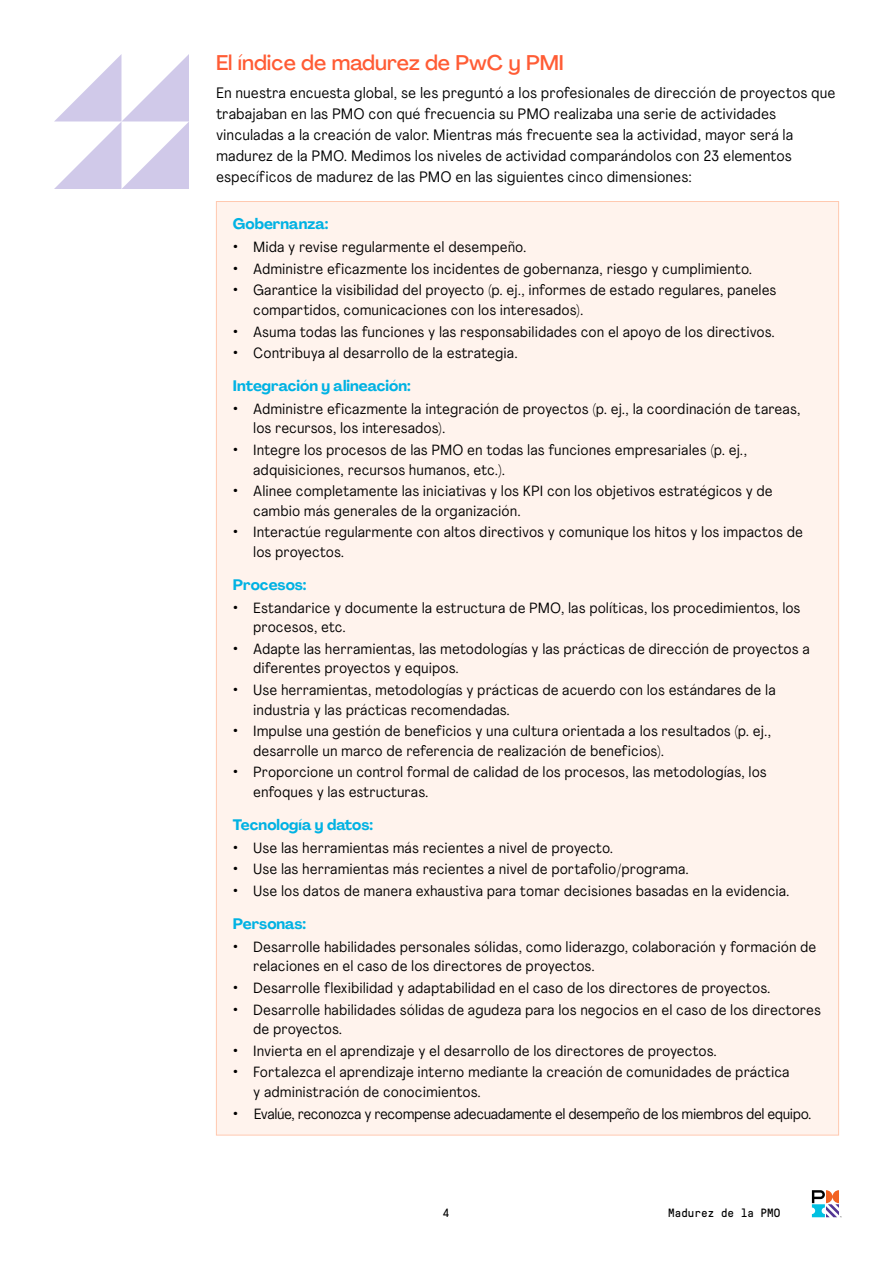
<style>
.page{position:relative;width:893px;height:1263px;background:#fff}
.page>*{position:absolute;margin:0;border:0;box-sizing:border-box;transform-origin:0 0}
.t1{font:500 21px "Agrandir";color:#ff5c35}
.t2{font:15px/21px "Agrandir Text";color:#000}
.t3{font:700 15px "Agrandir";color:#00b2e3}
.t4{font:14.7px/19.5px "Agrandir Text";color:#000}
.t5{font:14.7px "Agrandir Text";letter-spacing:-.03em;color:#000}
.t6{font:12px "GT Pressura Mono";color:#000}
.s1{font-size:18px}
</style>
<div class="page">
<svg style="left:812px;top:1190px;width:30px;height:27px"></svg>
<div style="left:216px;top:201px;width:623px;height:934px;background:#fff3ed"></div>
<svg style="left:54px;top:54px;width:135px;height:135px"></svg>
<h1 class="t1" style="left:216px;top:49px;width:349px">El índice de madurez de PwC y PMI</h1>
<p class="t2" style="left:216px;top:82px;width:621px">En nuestra encuesta global, se les preguntó a los profesionales de dirección de proyectos que trabajaban en las PMO con qué frecuencia su PMO realizaba una serie de actividades vinculadas a la creación de valor. Mientras más frecuente sea la actividad, mayor será la madurez de la PMO. Medimos los niveles de actividad comparándolos con 23 elementos específicos de madurez de las PMO en las siguientes cinco dimensiones:</p>
<p class="t3" style="left:233px;top:215px;width:97px">Gobernanza:</p>
<p class="t4" style="left:233px;top:237px;width:295px"><span class="s1">•</span> Mida y revise regularmente el desempeño.</p>
<p class="t4" style="left:233px;top:259px;width:521px"><span class="s1">•</span> Administre eficazmente los incidentes de gobernanza, riesgo y cumplimiento.</p>
<p class="t4" style="left:253px;top:280px;width:525px;text-indent:-20px"><span class="s1">•</span> Garantice la visibilidad del proyecto (p. ej., informes de estado regulares, paneles compartidos, comunicaciones con los interesados).</p>
<p class="t4" style="left:233px;top:321px;width:543px"><span class="s1">•</span> Asuma todas las funciones y las responsabilidades con el apoyo de los directivos.</p>
<p class="t4" style="left:233px;top:343px;width:286px"><span class="s1">•</span> Contribuya al desarrollo de la estrategia.</p>
<p class="t3" style="left:233px;top:377px;width:179px">Integración y alineación:</p>
<p class="t4" style="left:253px;top:399px;width:549px;text-indent:-20px"><span class="s1">•</span> Administre eficazmente la integración de proyectos (p. ej., la coordinación de tareas, los recursos, los interesados).</p>
<p class="t4" style="left:253px;top:440px;width:495px;text-indent:-20px"><span class="s1">•</span> Integre los procesos de las PMO en todas las funciones empresariales (p. ej., adquisiciones, recursos humanos, etc.).</p>
<p class="t4" style="left:253px;top:481px;width:521px;text-indent:-20px"><span class="s1">•</span> Alinee completamente las iniciativas y los KPI con los objetivos estratégicos y de cambio más generales de la organización.</p>
<p class="t4" style="left:253px;top:522px;width:551px;text-indent:-20px"><span class="s1">•</span> Interactúe regularmente con altos directivos y comunique los hitos y los impactos de los proyectos.</p>
<p class="t3" style="left:233px;top:575px;width:75px">Procesos:</p>
<p class="t4" style="left:253px;top:598px;width:549px;text-indent:-20px"><span class="s1">•</span> Estandarice y documente la estructura de PMO, las políticas, los procedimientos, los procesos, etc.</p>
<p class="t4" style="left:253px;top:639px;width:558px;text-indent:-20px"><span class="s1">•</span> Adapte las herramientas, las metodologías y las prácticas de dirección de proyectos a diferentes proyectos y equipos.</p>
<p class="t4" style="left:253px;top:680px;width:524px;text-indent:-20px"><span class="s1">•</span> Use herramientas, metodologías y prácticas de acuerdo con los estándares de la industria y las prácticas recomendadas.</p>
<p class="t4" style="left:253px;top:721px;width:519px;text-indent:-20px"><span class="s1">•</span> Impulse una gestión de beneficios y una cultura orientada a los resultados (p. ej., desarrolle un marco de referencia de realización de beneficios).</p>
<p class="t4" style="left:253px;top:762px;width:515px;text-indent:-20px"><span class="s1">•</span> Proporcione un control formal de calidad de los procesos, las metodologías, los enfoques y las estructuras.</p>
<p class="t3" style="left:233px;top:815px;width:142px">Tecnología y datos:</p>
<p class="t4" style="left:233px;top:837px;width:382px"><span class="s1">•</span> Use las herramientas más recientes a nivel de proyecto.</p>
<p class="t4" style="left:233px;top:859px;width:457px"><span class="s1">•</span> Use las herramientas más recientes a nivel de portafolio/programa.</p>
<p class="t4" style="left:233px;top:881px;width:558px"><span class="s1">•</span> Use los datos de manera exhaustiva para tomar decisiones basadas en la evidencia.</p>
<p class="t3" style="left:233px;top:914px;width:75px">Personas:</p>
<p class="t4" style="left:253px;top:937px;width:565px;text-indent:-20px"><span class="s1">•</span> Desarrolle habilidades personales sólidas, como liderazgo, colaboración y formación de relaciones en el caso de los directores de proyectos.</p>
<p class="t4" style="left:233px;top:978px;width:539px"><span class="s1">•</span> Desarrolle flexibilidad y adaptabilidad en el caso de los directores de proyectos.</p>
<p class="t4" style="left:253px;top:999px;width:569px;text-indent:-20px"><span class="s1">•</span> Desarrolle habilidades sólidas de agudeza para los negocios en el caso de los directores de proyectos.</p>
<p class="t4" style="left:233px;top:1041px;width:485px"><span class="s1">•</span> Invierta en el aprendizaje y el desarrollo de los directores de proyectos.</p>
<p class="t4" style="left:253px;top:1062px;width:538px;text-indent:-20px"><span class="s1">•</span> Fortalezca el aprendizaje interno mediante la creación de comunidades de práctica y administración de conocimientos.</p>
<p class="t5" style="left:233px;top:1104px;width:580px"><span class="s1">•</span> Evalúe, reconozca y recompense adecuadamente el desempeño de los miembros del equipo.</p>
<p class="t6" style="left:443px;top:1206px;width:8px">4</p>
<p class="t6" style="left:668px;top:1206px;width:114px">Madurez de la PMO</p>
</div>
